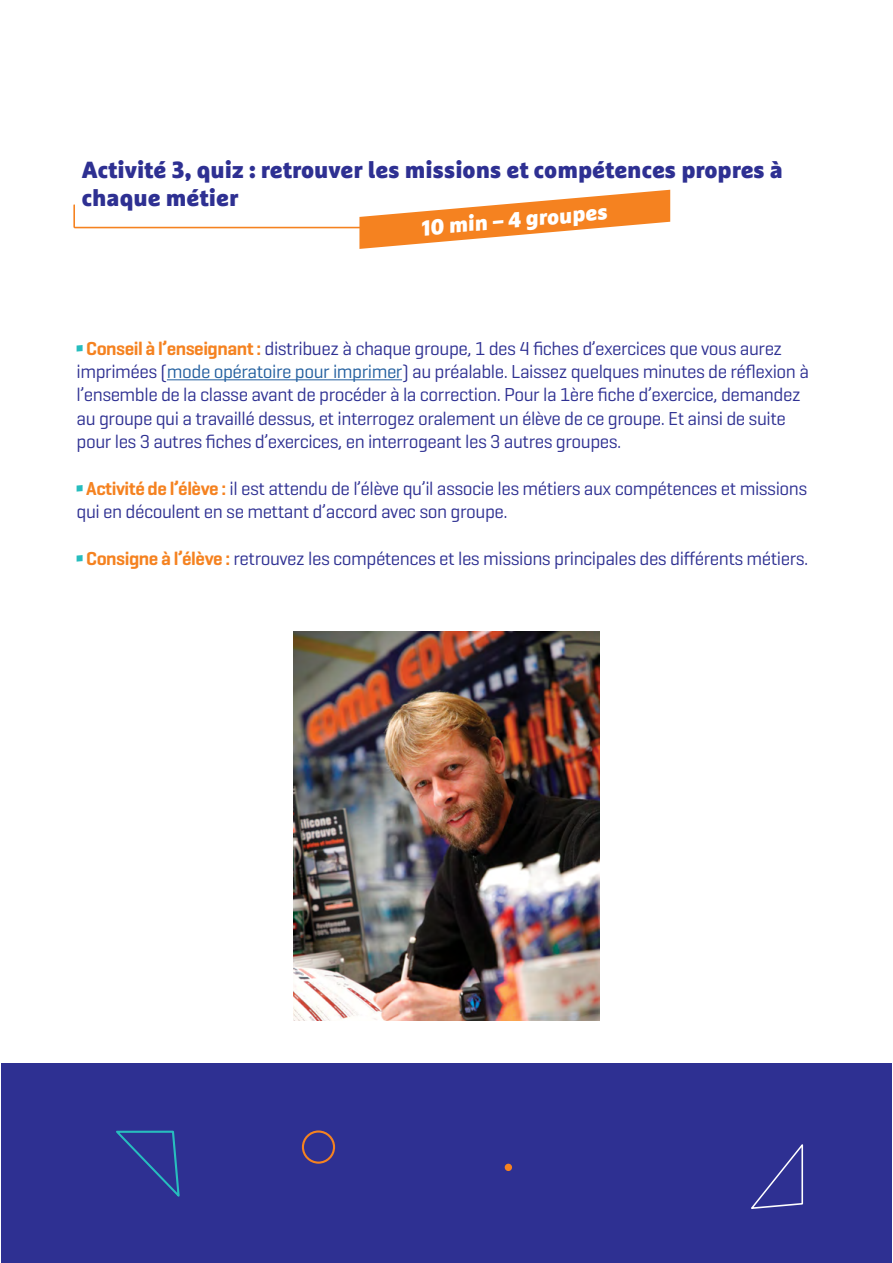
<style>
.page{position:relative;width:893px;height:1263px;background:#fff}
.page>*{position:absolute;margin:0;border:0;box-sizing:border-box;transform-origin:0 0}
.t1{font:900 23.4px/28px "Marselis Pro";color:#2e3092}
.t2{font:900 21.6px "Marselis Pro";color:#fff}
.t3{font:19.05px/23.4px "Geogrotesque";letter-spacing:-.025em;color:#2e3092}
.s1{font-weight:600;color:#f58220}
.s2{color:#215e9e}
</style>
<div class="page">
<div style="left:1px;top:1063px;width:891px;height:200px;background:#2e3092"></div>
<img style="left:294px;top:631px;width:305px;height:389px">
<svg style="left:73px;top:190px;width:597px;height:59px"></svg>
<hr style="left:167px;top:379px;width:235px;height:1px;background:#215e9e">
<svg style="left:77px;top:345px;width:6px;height:7px"></svg>
<svg style="left:77px;top:485px;width:6px;height:7px"></svg>
<svg style="left:77px;top:555px;width:6px;height:7px"></svg>
<div style="left:505px;top:1164px;width:7px;height:7px;background:#f58220;border-radius:50%"></div>
<svg style="left:116px;top:1130px;width:64px;height:67px"></svg>
<svg style="left:751px;top:1144px;width:53px;height:65px"></svg>
<div style="left:302px;top:1130px;width:33px;height:34px;border:2px solid #f58220;border-radius:50%"></div>
<p class="t1" style="left:82px;top:155px;width:703px">Activité 3, quiz : retrouver les missions et compétences propres à chaque métier</p>
<p class="t2" style="left:420px;top:214px;width:188px;rotate:-5deg">10 min – 4 groupes</p>
<p class="t3" style="left:77px;top:336px;width:734px;text-indent:10px"><span class="s1">Conseil à l’enseignant :</span> distribuez à chaque groupe, 1 des 4 fiches d’exercices que vous aurez imprimées (<span class="s2">mode opératoire pour imprimer</span>) au préalable. Laissez quelques minutes de réflexion à l’ensemble de la classe avant de procéder à la correction. Pour la 1ère fiche d’exercice, demandez au groupe qui a travaillé dessus, et interrogez oralement un élève de ce groupe. Et ainsi de suite pour les 3 autres fiches d’exercices, en interrogeant les 3 autres groupes.</p>
<p class="t3" style="left:77px;top:476px;width:732px;text-indent:10px"><span class="s1">Activité de l’élève :</span> il est attendu de l’élève qu’il associe les métiers aux compétences et missions qui en découlent en se mettant d’accord avec son groupe.</p>
<p class="t3" style="left:86px;top:546px;width:724px"><span class="s1">Consigne à l’élève :</span> retrouvez les compétences et les missions principales des différents métiers.</p>
</div>
